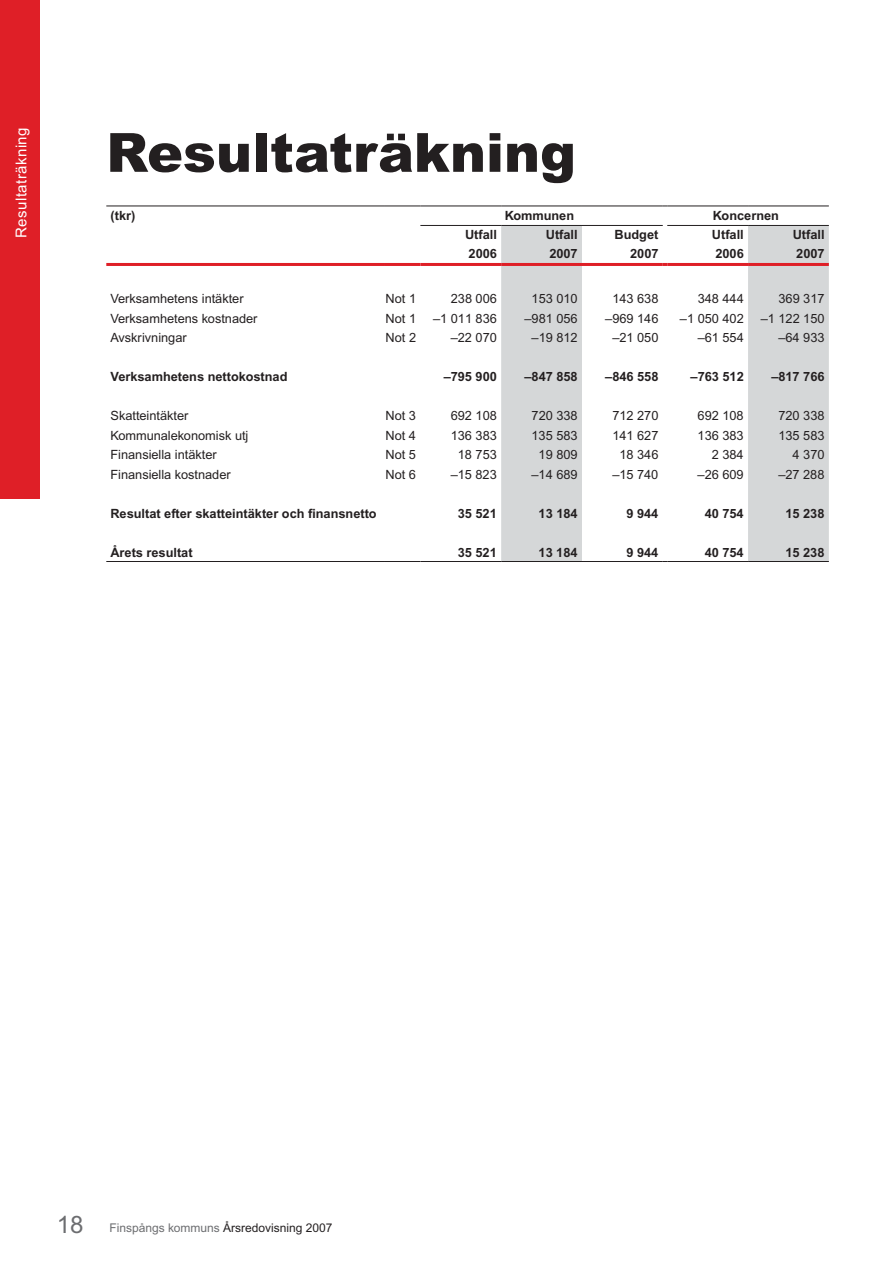
<style>
.page{position:relative;width:893px;height:1263px;background:#fff}
.page>*{position:absolute;margin:0;border:0;box-sizing:border-box;transform-origin:0 0}
.t1{font:900 54px "Arial";color:#231f20}
.t2{font:15px "Arial";letter-spacing:.03em;color:#fff}
.t3{font:12.75px "Arial";color:#231f20}
.t4{font:700 12.75px "Arial";color:#231f20}
.t5{font:12px "Arial";color:#231f20}
.s1{font-size:24px;color:#6c6d70}
.s2{color:#6c6d70}
</style>
<div class="page">
<div style="left:0;top:0;width:40px;height:498px;background:#df1f27"></div>
<svg style="left:501px;top:226px;width:328px;height:335px"></svg>
<hr style="left:106px;top:206px;width:278px;height:1px;background:#231f20">
<hr style="left:384px;top:206px;width:36px;height:1px;background:#231f20">
<hr style="left:420px;top:206px;width:81px;height:1px;background:#231f20">
<hr style="left:501px;top:206px;width:81px;height:1px;background:#231f20">
<hr style="left:582px;top:206px;width:81px;height:1px;background:#231f20">
<hr style="left:667px;top:206px;width:81px;height:1px;background:#231f20">
<hr style="left:748px;top:206px;width:81px;height:1px;background:#231f20">
<hr style="left:106px;top:561px;width:278px;height:1px;background:#231f20">
<hr style="left:384px;top:561px;width:36px;height:1px;background:#231f20">
<hr style="left:420px;top:561px;width:81px;height:1px;background:#231f20">
<hr style="left:501px;top:561px;width:81px;height:1px;background:#231f20">
<hr style="left:582px;top:561px;width:81px;height:1px;background:#231f20">
<hr style="left:667px;top:561px;width:81px;height:1px;background:#231f20">
<hr style="left:748px;top:561px;width:81px;height:1px;background:#231f20">
<hr style="left:106px;top:263px;width:278px;height:3px;background:#df1f27">
<hr style="left:384px;top:263px;width:36px;height:3px;background:#df1f27">
<hr style="left:420px;top:263px;width:81px;height:3px;background:#df1f27">
<hr style="left:501px;top:263px;width:81px;height:3px;background:#df1f27">
<hr style="left:582px;top:263px;width:81px;height:3px;background:#df1f27">
<svg style="left:663px;top:263px;width:4px;height:3px"></svg>
<hr style="left:667px;top:263px;width:81px;height:3px;background:#df1f27">
<hr style="left:748px;top:263px;width:81px;height:3px;background:#df1f27">
<hr style="left:420px;top:225px;width:81px;height:1px;background:#231f20">
<hr style="left:501px;top:225px;width:81px;height:1px;background:#231f20">
<hr style="left:582px;top:225px;width:81px;height:1px;background:#231f20">
<hr style="left:667px;top:225px;width:81px;height:1px;background:#231f20">
<hr style="left:748px;top:225px;width:81px;height:1px;background:#231f20">
<p class="t2" style="left:13px;top:238px;width:112px;rotate:-90deg">Resultaträkning</p>
<h1 class="t1" style="left:106px;top:118px;width:471px">Resultaträkning</h1>
<p class="t4" style="left:111px;top:208px;width:26px">(tkr)</p>
<p class="t4" style="left:505px;top:208px;width:71px">Kommunen</p>
<p class="t4" style="left:713px;top:208px;width:68px">Koncernen</p>
<p class="t4" style="left:465px;top:227px;width:33px">Utfall</p>
<p class="t4" style="left:546px;top:227px;width:33px">Utfall</p>
<p class="t4" style="left:614px;top:227px;width:46px">Budget</p>
<p class="t4" style="left:712px;top:227px;width:33px">Utfall</p>
<p class="t4" style="left:793px;top:227px;width:33px">Utfall</p>
<p class="t4" style="left:469px;top:246px;width:30px">2006</p>
<p class="t4" style="left:549px;top:246px;width:30px">2007</p>
<p class="t4" style="left:630px;top:246px;width:30px">2007</p>
<p class="t4" style="left:715px;top:246px;width:30px">2006</p>
<p class="t4" style="left:796px;top:246px;width:30px">2007</p>
<p class="t3" style="left:111px;top:291px;width:135px">Verksamhetens intäkter</p>
<p class="t3" style="left:386px;top:291px;width:32px">Not 1</p>
<p class="t3" style="left:451px;top:291px;width:48px">238 006</p>
<p class="t3" style="left:532px;top:291px;width:48px">153 010</p>
<p class="t3" style="left:612px;top:291px;width:48px">143 638</p>
<p class="t3" style="left:698px;top:291px;width:48px">348 444</p>
<p class="t3" style="left:778px;top:291px;width:48px">369 317</p>
<p class="t3" style="left:111px;top:311px;width:149px">Verksamhetens kostnader</p>
<p class="t3" style="left:386px;top:311px;width:32px">Not 1</p>
<p class="t3" style="left:433px;top:311px;width:65px">–1 011 836</p>
<p class="t3" style="left:524px;top:311px;width:55px">–981 056</p>
<p class="t3" style="left:605px;top:311px;width:55px">–969 146</p>
<p class="t3" style="left:680px;top:311px;width:65px">–1 050 402</p>
<p class="t3" style="left:761px;top:311px;width:65px">–1 122 150</p>
<p class="t3" style="left:111px;top:330px;width:78px">Avskrivningar</p>
<p class="t3" style="left:386px;top:330px;width:32px">Not 2</p>
<p class="t3" style="left:451px;top:330px;width:48px">–22 070</p>
<p class="t3" style="left:532px;top:330px;width:48px">–19 812</p>
<p class="t3" style="left:612px;top:330px;width:48px">–21 050</p>
<p class="t3" style="left:698px;top:330px;width:48px">–61 554</p>
<p class="t3" style="left:778px;top:330px;width:48px">–64 933</p>
<p class="t4" style="left:110px;top:369px;width:179px">Verksamhetens nettokostnad</p>
<p class="t4" style="left:444px;top:369px;width:55px">–795 900</p>
<p class="t4" style="left:524px;top:369px;width:55px">–847 858</p>
<p class="t4" style="left:605px;top:369px;width:55px">–846 558</p>
<p class="t4" style="left:691px;top:369px;width:55px">–763 512</p>
<p class="t4" style="left:771px;top:369px;width:55px">–817 766</p>
<p class="t3" style="left:110px;top:408px;width:79px">Skatteintäkter</p>
<p class="t3" style="left:386px;top:408px;width:32px">Not 3</p>
<p class="t3" style="left:451px;top:408px;width:48px">692 108</p>
<p class="t3" style="left:532px;top:408px;width:48px">720 338</p>
<p class="t3" style="left:612px;top:408px;width:48px">712 270</p>
<p class="t3" style="left:698px;top:408px;width:48px">692 108</p>
<p class="t3" style="left:778px;top:408px;width:48px">720 338</p>
<p class="t3" style="left:110px;top:428px;width:139px">Kommunalekonomisk utj</p>
<p class="t3" style="left:386px;top:428px;width:32px">Not 4</p>
<p class="t3" style="left:451px;top:428px;width:48px">136 383</p>
<p class="t3" style="left:532px;top:428px;width:48px">135 583</p>
<p class="t3" style="left:612px;top:428px;width:48px">141 627</p>
<p class="t3" style="left:698px;top:428px;width:48px">136 383</p>
<p class="t3" style="left:778px;top:428px;width:48px">135 583</p>
<p class="t3" style="left:110px;top:447px;width:108px">Finansiella intäkter</p>
<p class="t3" style="left:386px;top:447px;width:32px">Not 5</p>
<p class="t3" style="left:458px;top:447px;width:40px">18 753</p>
<p class="t3" style="left:539px;top:447px;width:40px">19 809</p>
<p class="t3" style="left:619px;top:447px;width:40px">18 346</p>
<p class="t3" style="left:712px;top:447px;width:33px">2 384</p>
<p class="t3" style="left:793px;top:447px;width:33px">4 370</p>
<p class="t3" style="left:110px;top:467px;width:122px">Finansiella kostnader</p>
<p class="t3" style="left:386px;top:467px;width:32px">Not 6</p>
<p class="t3" style="left:451px;top:467px;width:48px">–15 823</p>
<p class="t3" style="left:531px;top:467px;width:48px">–14 689</p>
<p class="t3" style="left:612px;top:467px;width:48px">–15 740</p>
<p class="t3" style="left:698px;top:467px;width:48px">–26 609</p>
<p class="t3" style="left:778px;top:467px;width:48px">–27 288</p>
<p class="t4" style="left:110px;top:506px;width:268px">Resultat efter skatteintäkter och finansnetto</p>
<p class="t4" style="left:458px;top:506px;width:40px">35 521</p>
<p class="t4" style="left:539px;top:506px;width:40px">13 184</p>
<p class="t4" style="left:626px;top:506px;width:33px">9 944</p>
<p class="t4" style="left:705px;top:506px;width:40px">40 754</p>
<p class="t4" style="left:785px;top:506px;width:40px">15 238</p>
<p class="t4" style="left:110px;top:545px;width:84px">Årets resultat</p>
<p class="t4" style="left:458px;top:545px;width:40px">35 521</p>
<p class="t4" style="left:539px;top:545px;width:40px">13 184</p>
<p class="t4" style="left:626px;top:545px;width:33px">9 944</p>
<p class="t4" style="left:705px;top:545px;width:40px">40 754</p>
<p class="t4" style="left:785px;top:545px;width:40px">15 238</p>
<p class="t5" style="left:57px;top:1221px;width:277px"><span class="s1">18</span> <span class="s2">Finspångs kommuns</span> Årsredovisning 2007</p>
</div>
